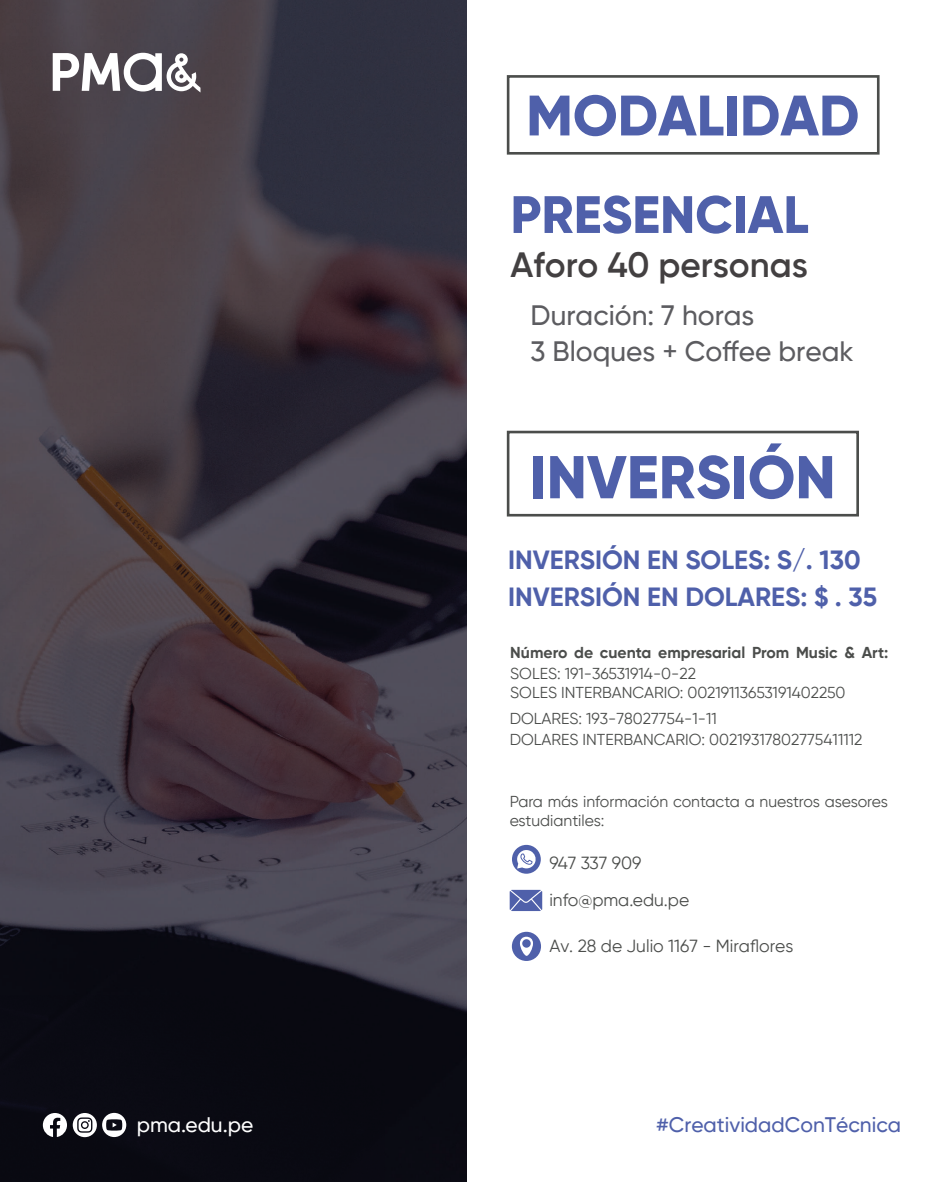
<style>
.page{position:relative;width:945px;height:1182px;background:#fff}
.page>*{position:absolute;margin:0;border:0;box-sizing:border-box;transform-origin:0 0}
.t1{font:800 60.29px "Gilroy";color:#4f60aa}
.t2{font:800 56.88px "Gilroy";color:#4f60aa}
.t3{font:800 52.5px "Gilroy";color:#4f60aa}
.t4{font:600 35px "Gilroy";color:#434041}
.t5{font:500 28px/36.1px "Gilroy";color:#5c5c60}
.t6{font:700 26.25px/36.9px "Gilroy";color:#4f60aa}
.t7{font:500 21px "Gilroy";color:#4f60aa}
.t8{font:500 21px "Gilroy";color:#fff}
.t9{font:17.5px "Gilroy";color:#4b4d4b}
.t10{font:15.84px/19px "Gilroy";color:#4b4d4b}
.t11{font:700 15.84px "Gilroy";color:#4b4d4b}
</style>
<div class="page">
<img style="left:0;top:0;width:467px;height:1181px">
<svg style="left:53px;top:53px;width:147px;height:39px"></svg>
<div style="left:507px;top:75px;width:373px;height:80px;border:3px solid #4b4d4b"></div>
<div style="left:507px;top:430px;width:352px;height:86px;border:3px solid #4b4d4b"></div>
<svg style="left:510px;top:889px;width:32px;height:21px"></svg>
<svg style="left:512px;top:844px;width:29px;height:29px"></svg>
<svg style="left:73px;top:1112px;width:53px;height:24px"></svg>
<svg style="left:43px;top:1112px;width:24px;height:24px"></svg>
<svg style="left:512px;top:931px;width:29px;height:29px"></svg>
<div style="left:522px;top:939px;width:9px;height:8px;background:#4f60aa;border-radius:50%"></div>
<h2 class="t2" style="left:526px;top:80px;width:335px">MODALIDAD</h2>
<h3 class="t3" style="left:510px;top:181px;width:300px">PRESENCIAL</h3>
<h3 class="t4" style="left:510px;top:243px;width:299px">Aforo 40 personas</h3>
<h3 class="t5" style="left:531px;top:296px;width:325px">Duración: 7 horas<br>3 Bloques + Coffee break</h3>
<h1 class="t1" style="left:530px;top:439px;width:308px">INVERSIÓN</h1>
<h3 class="t6" style="left:508px;top:540px;width:371px">INVERSIÓN EN SOLES: S/. 130<br>INVERSIÓN EN DOLARES: $ . 35</h3>
<p class="t11" style="left:510px;top:642px;width:380px">Número de cuenta empresarial Prom Music &amp; Art:</p>
<p class="t10" style="left:510px;top:664px;width:337px">SOLES: 191-36531914-0-22<br>SOLES INTERBANCARIO: 00219113653191402250</p>
<p class="t10" style="left:510px;top:707px;width:354px;line-height:21.1px">DOLARES: 193-78027754-1-11<br>DOLARES INTERBANCARIO: 00219317802775411112</p>
<p class="t10" style="left:510px;top:791px;width:380px">Para más información contacta a nuestros asesores estudiantiles:</p>
<p class="t9" style="left:549px;top:852px;width:94px">947 337 909</p>
<p class="t9" style="left:549px;top:889px;width:141px">info@pma.edu.pe</p>
<p class="t9" style="left:549px;top:935px;width:246px">Av. 28 de Julio 1167 - Miraflores</p>
<h3 class="t8" style="left:137px;top:1111px;width:118px">pma.edu.pe</h3>
<h3 class="t7" style="left:656px;top:1111px;width:246px">#CreatividadConTécnica</h3>
</div>
